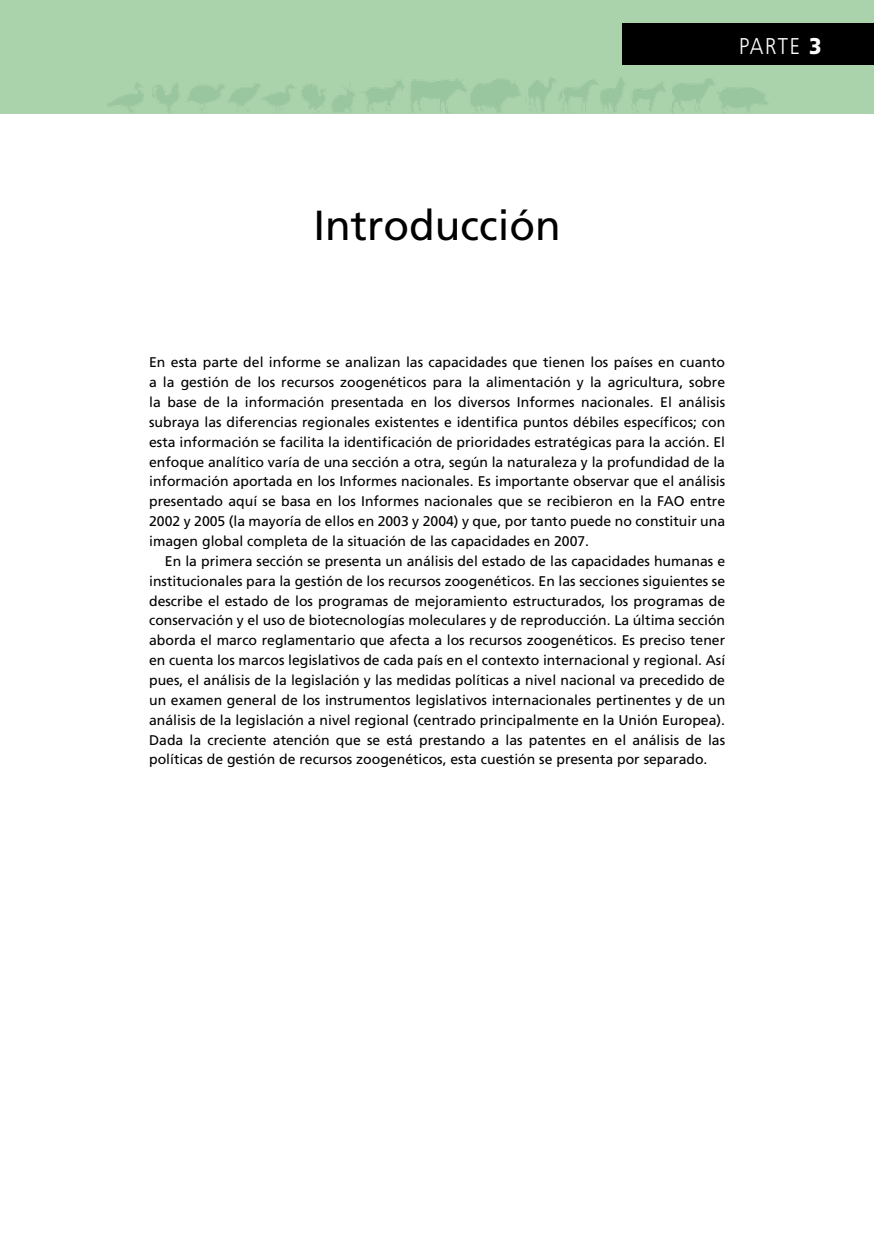
<style>
.page{position:relative;width:874px;height:1241px;background:#fff}
.page>*{position:absolute;margin:0;border:0;box-sizing:border-box;transform-origin:0 0}
.t1{font:42px "Frutiger LT Std";color:#000}
.t2{font:300 22.75px "Frutiger LT Std";color:#fff;scale:.9 1}
.t3{font:900 22.75px "Frutiger LT Std";color:#fff;scale:.9 1}
.t4{font:14px/19.8px "Frutiger LT Std";color:#000;text-align:justify}
</style>
<div class="page">
<hr style="left:0;top:0;width:1px;height:1240px;background:#aad3ac">
<div style="left:0;top:0;width:873px;height:114px;background:#aad3ac"></div>
<div style="left:622px;top:23px;width:251px;height:42px;background:#000"></div>
<h2 class="t2" style="left:738px;top:33px;width:27px">PARTE</h2>
<h2 class="t3" style="left:808px;top:32px;width:15px">3</h2>
<h1 class="t1" style="left:313px;top:201px;width:249px">Introducción</h1>
<p class="t4" style="left:149px;top:352px;width:577px">En esta parte del informe se analizan las capacidades que tienen los países en cuanto a la gestión de los recursos zoogenéticos para la alimentación y la agricultura, sobre la base de la información presentada en los diversos Informes nacionales. El análisis subraya las diferencias regionales existentes e identifica puntos débiles específicos; con esta información se facilita la identificación de prioridades estratégicas para la acción. El enfoque analítico varía de una sección a otra, según la naturaleza y la profundidad de la información aportada en los Informes nacionales. Es importante observar que el análisis presentado aquí se basa en los Informes nacionales que se recibieron en la FAO entre 2002 y 2005 (la mayoría de ellos en 2003 y 2004) y que, por tanto puede no constituir una imagen global completa de la situación de las capacidades en 2007.</p>
<p class="t4" style="left:149px;top:551px;width:577px;text-indent:16px">En la primera sección se presenta un análisis del estado de las capacidades humanas e institucionales para la gestión de los recursos zoogenéticos. En las secciones siguientes se describe el estado de los programas de mejoramiento estructurados, los programas de conservación y el uso de biotecnologías moleculares y de reproducción. La última sección aborda el marco reglamentario que afecta a los recursos zoogenéticos. Es preciso tener en cuenta los marcos legislativos de cada país en el contexto internacional y regional. Así pues, el análisis de la legislación y las medidas políticas a nivel nacional va precedido de un examen general de los instrumentos legislativos internacionales pertinentes y de un análisis de la legislación a nivel regional (centrado principalmente en la Unión Europea).<br>Dada la creciente atención que se está prestando a las patentes en el análisis de las políticas de gestión de recursos zoogenéticos, esta cuestión se presenta por separado.</p>
</div>
